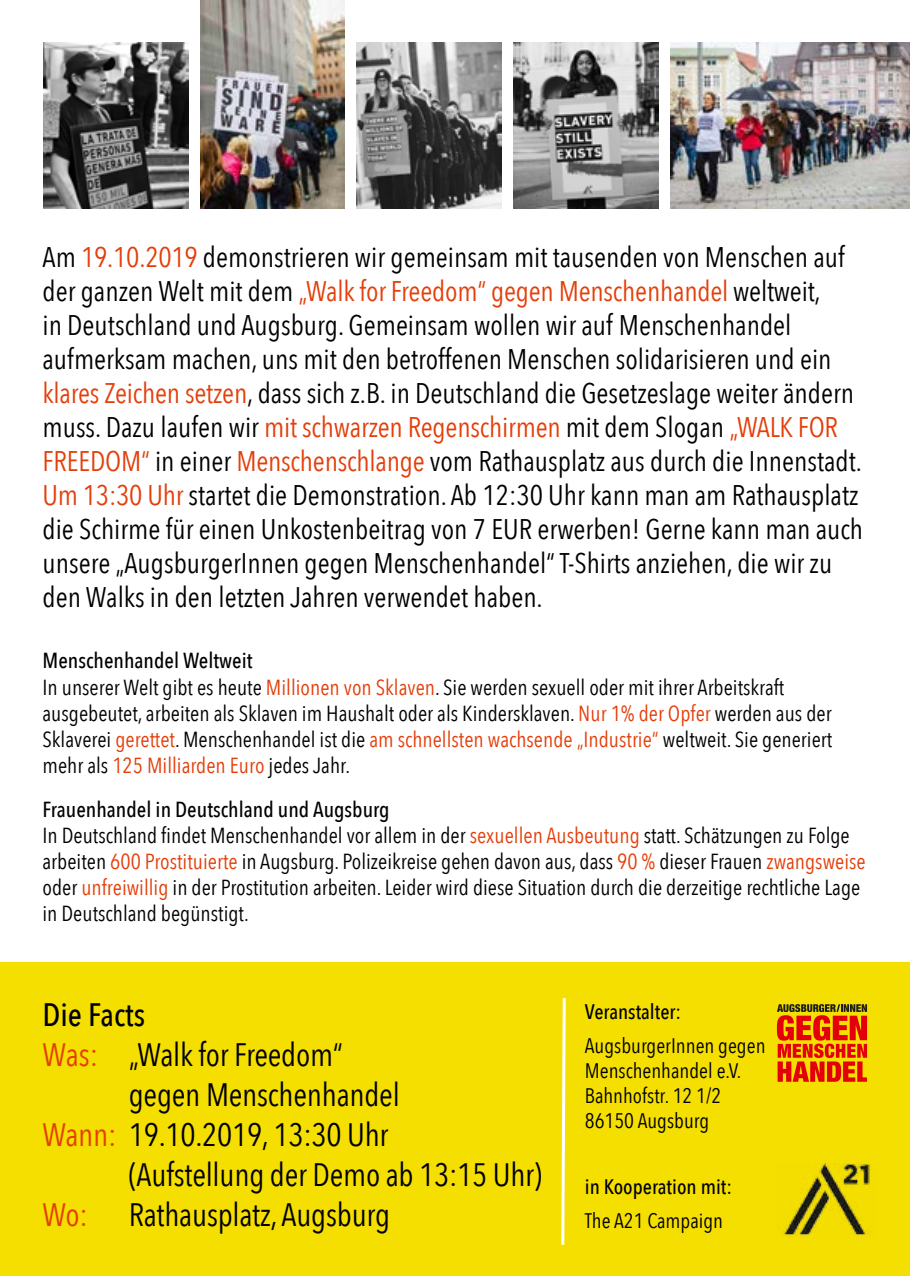
<style>
.page{position:relative;width:910px;height:1276px;background:#fff}
.page>*{position:absolute;margin:0;border:0;box-sizing:border-box;transform-origin:0 0}
.t1{font:32.4px/39.9px "Avenir Next Condensed";letter-spacing:-.01em;color:#000}
.t2{font:500 32.4px "Avenir Next Condensed";color:#000}
.t3{font:32.4px "Avenir Next Condensed";color:#e43e09}
.t4{font:28.2px/33.9px "Avenir Next Condensed";color:#000}
.t5{font:21.6px/26.1px "Avenir Next Condensed";color:#000}
.t6{font:21px/25.2px "Avenir Next Condensed";color:#000}
.t7{font:500 21px "Avenir Next Condensed";color:#000}
.s1{color:#e43e09}
.s2{font-weight:500}
</style>
<div class="page">
<div style="left:0;top:963px;width:910px;height:313px;background:#f5df00"></div>
<img style="left:782px;top:1163px;width:89px;height:73px">
<img style="left:44px;top:43px;width:145px;height:165px">
<img style="left:514px;top:43px;width:144px;height:165px">
<img style="left:357px;top:43px;width:145px;height:165px">
<img style="left:200px;top:0;width:145px;height:208px">
<img style="left:670px;top:43px;width:240px;height:165px">
<svg style="left:561px;top:998px;width:5px;height:247px"></svg>
<svg style="left:777px;top:1004px;width:90px;height:77px"></svg>
<p class="t4" style="left:43px;top:239px;width:822px">Am <span class="s1">19.10.2019</span> demonstrieren wir gemeinsam mit tausenden von Menschen auf der ganzen Welt mit dem <span class="s1">„Walk for Freedom“ gegen Menschenhandel</span> weltweit,<br>in Deutschland und Augsburg. Gemeinsam wollen wir auf Menschenhandel aufmerksam machen, uns mit den betroffenen Menschen solidarisieren und ein <span class="s1">klares Zeichen setzen</span>, dass sich z.B. in Deutschland die Gesetzeslage weiter ändern muss. Dazu laufen wir <span class="s1">mit schwarzen Regenschirmen</span> mit dem Slogan <span class="s1">„WALK FOR FREEDOM“</span> in einer <span class="s1">Menschenschlange</span> vom Rathausplatz aus durch die Innenstadt.<br><span class="s1">Um 13:30 Uhr</span> startet die Demonstration. Ab 12:30 Uhr kann man am Rathausplatz die Schirme für einen Unkostenbeitrag von 7 EUR erwerben! Gerne kann man auch unsere „AugsburgerInnen gegen Menschenhandel“ T-Shirts anziehen, die wir zu den Walks in den letzten Jahren verwendet haben.</p>
<p class="t5" style="left:43px;top:647px;width:791px"><span class="s2">Menschenhandel Weltweit<br></span>In unserer Welt gibt es heute <span class="s1">Millionen von Sklaven</span>. Sie werden sexuell oder mit ihrer Arbeitskraft ausgebeutet, arbeiten als Sklaven im Haushalt oder als Kindersklaven. <span class="s1">Nur 1% der Opfer</span> werden aus der Sklaverei <span class="s1">gerettet</span>. Menschenhandel ist die <span class="s1">am schnellsten wachsende „Industrie“</span> weltweit. Sie generiert mehr als <span class="s1">125 Milliarden Euro</span> jedes Jahr.</p>
<p class="t5" style="left:43px;top:795px;width:825px"><span class="s2">Frauenhandel in Deutschland und Augsburg<br></span>In Deutschland findet Menschenhandel vor allem in der <span class="s1">sexuellen Ausbeutung</span> statt. Schätzungen zu Folge arbeiten <span class="s1">600 Prostituierte</span> in Augsburg. Polizeikreise gehen davon aus, dass <span class="s1">90 %</span> dieser Frauen <span class="s1">zwangsweise </span>oder <span class="s1">unfreiwillig</span> in der Prostitution arbeiten. Leider wird diese Situation durch die derzeitige rechtliche Lage in Deutschland begünstigt.</p>
<p class="t2" style="left:43px;top:995px;width:104px">Die Facts</p>
<p class="t1" style="left:129px;top:1033px;width:272px;text-indent:-86px"><span class="s1">Was:</span> „Walk for Freedom“ gegen Menschenhandel</p>
<p class="t1" style="left:129px;top:1113px;width:415px;text-indent:-86px"><span class="s1">Wann:</span> 19.10.2019, 13:30 Uhr<br>(Aufstellung der Demo ab 13:15 Uhr)</p>
<p class="t3" style="left:43px;top:1186px;width:47px">Wo:</p>
<p class="t1" style="left:129px;top:1193px;width:263px">Rathausplatz, Augsburg</p>
<p class="t7" style="left:585px;top:999px;width:98px">Veranstalter:</p>
<p class="t6" style="left:585px;top:1032px;width:182px">AugsburgerInnen gegen<br>Menschenhandel e.V.</p>
<p class="t6" style="left:585px;top:1082px;width:138px">Bahnhofstr. 12 1/2</p>
<p class="t6" style="left:585px;top:1107px;width:126px">86150 Augsburg</p>
<p class="t7" style="left:585px;top:1174px;width:149px">in Kooperation mit:</p>
<p class="t6" style="left:585px;top:1207px;width:140px">The A21 Campaign</p>
</div>
